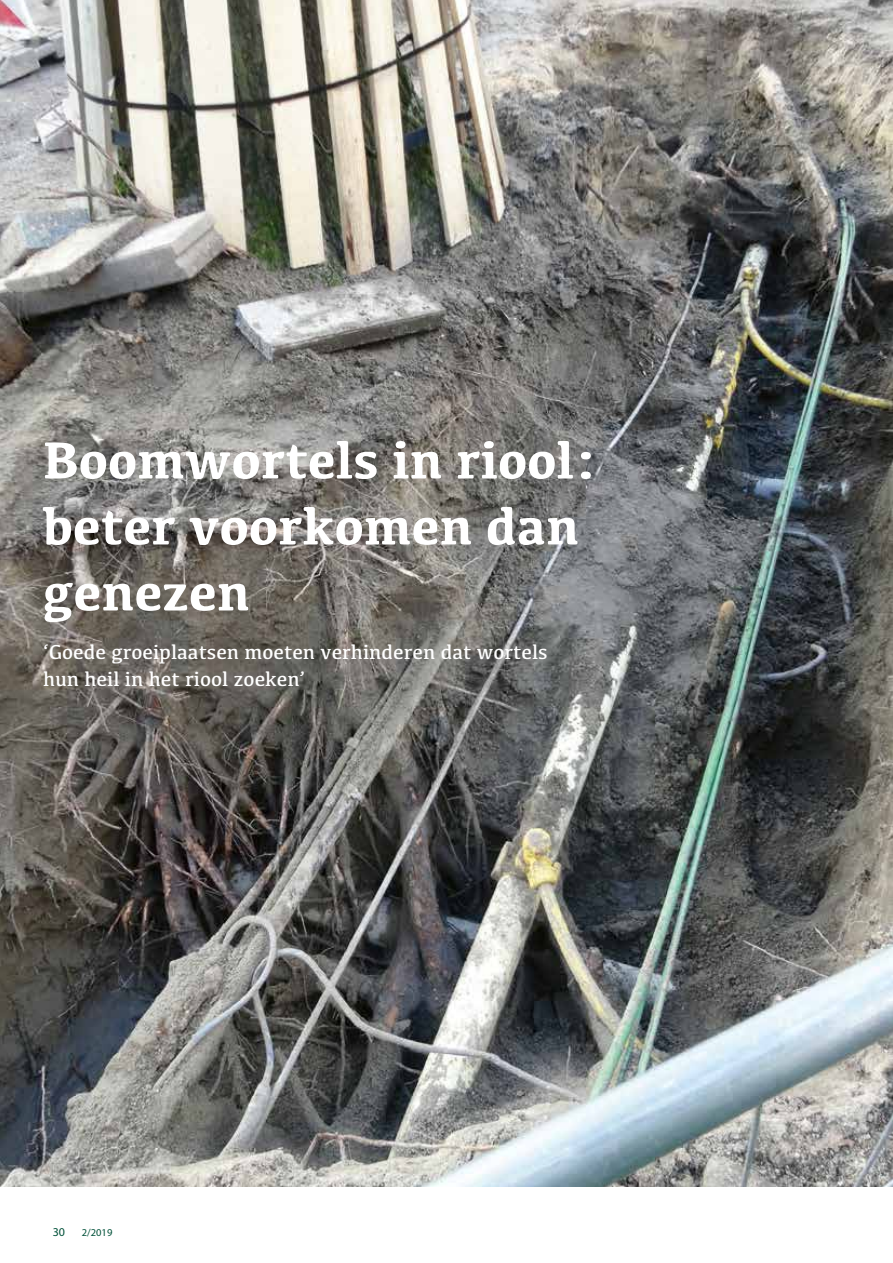
<style>
.page{position:relative;width:893px;height:1263px;background:#fff}
.page>*{position:absolute;margin:0;border:0;box-sizing:border-box;transform-origin:0 0}
.t1{font:700 54px/66px "Kefa";color:#fff}
.t2{font:21px/27px "Kefa";color:#fff}
.t3{font:12px "Myriad Pro";color:#005139}
.t4{font:10.5px "Myriad Pro";color:#005139}
</style>
<div class="page">
<img style="left:0;top:0;width:893px;height:1186px">
<h1 class="t1" style="left:43px;top:424px;width:557px">Boomwortels in riool: beter voorkomen dan genezen</h1>
<p class="t2" style="left:43px;top:637px;width:506px">‘Goede groeiplaatsen moeten verhinderen dat wortels hun heil in het riool zoeken’</p>
<p class="t3" style="left:53px;top:1224px;width:14px">30</p>
<p class="t4" style="left:82px;top:1226px;width:32px">2/2019</p>
</div>
